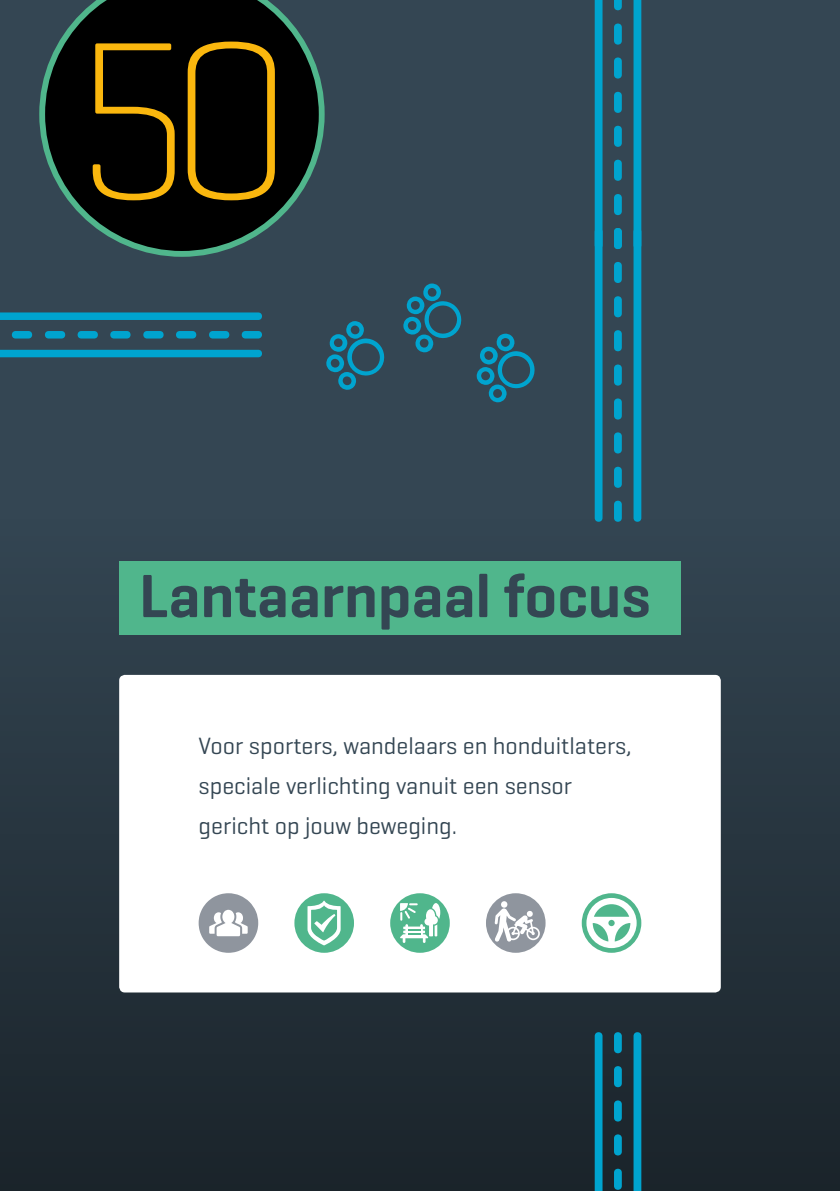
<style>
.page{position:relative;width:840px;height:1191px;background:#fff}
.page>*{position:absolute;margin:0;border:0;box-sizing:border-box;transform-origin:0 0}
.t1{font:200 228px "Geogrotesque";color:#fab70e}
.t2{font:600 62px "Geogrotesque";color:#344653}
.t3{font:24px/39.6px "Geogrotesque";color:#344653}
</style>
<div class="page">
<div style="left:0;top:0;width:839px;height:1191px;background:#344653"></div>
<div style="left:0;top:516px;width:839px;height:675px;background:linear-gradient(to bottom,#344753,#1b252b)"></div>
<div style="left:633px;top:228px;width:8px;height:294px;background:#00a4cf;border-radius:4px"></div>
<div style="left:613px;top:262px;width:8px;height:21px;background:#00a4cf;border-radius:4px"></div>
<div style="left:613px;top:296px;width:8px;height:21px;background:#00a4cf;border-radius:4px"></div>
<div style="left:613px;top:330px;width:8px;height:21px;background:#00a4cf;border-radius:4px"></div>
<div style="left:613px;top:364px;width:8px;height:21px;background:#00a4cf;border-radius:4px"></div>
<div style="left:613px;top:398px;width:8px;height:21px;background:#00a4cf;border-radius:4px"></div>
<div style="left:613px;top:432px;width:8px;height:21px;background:#00a4cf;border-radius:4px"></div>
<div style="left:613px;top:467px;width:8px;height:21px;background:#00a4cf;border-radius:4px"></div>
<div style="left:613px;top:501px;width:8px;height:21px;background:#00a4cf;border-radius:4px"></div>
<div style="left:594px;top:228px;width:8px;height:294px;background:#00a4cf;border-radius:4px"></div>
<svg style="left:633px;top:0;width:8px;height:249px;background:#039dc6"></svg>
<svg style="left:614px;top:0;width:7px;height:10px"></svg>
<div style="left:613px;top:24px;width:8px;height:21px;background:#00a4cf;border-radius:4px"></div>
<div style="left:613px;top:57px;width:8px;height:22px;background:#00a4cf;border-radius:4px"></div>
<div style="left:613px;top:92px;width:8px;height:21px;background:#00a4cf;border-radius:4px"></div>
<div style="left:613px;top:126px;width:8px;height:21px;background:#00a4cf;border-radius:4px"></div>
<div style="left:613px;top:160px;width:8px;height:21px;background:#00a4cf;border-radius:4px"></div>
<div style="left:613px;top:194px;width:8px;height:21px;background:#00a4cf;border-radius:4px"></div>
<div style="left:613px;top:228px;width:8px;height:21px;background:#00a4cf;border-radius:4px"></div>
<svg style="left:594px;top:0;width:8px;height:249px;background:#049bc4"></svg>
<div style="left:119px;top:675px;width:601px;height:317px;background:#fff;border-radius:6px"></div>
<svg style="left:476px;top:333px;width:58px;height:70px"></svg>
<svg style="left:403px;top:283px;width:59px;height:69px"></svg>
<svg style="left:326px;top:321px;width:59px;height:69px"></svg>
<svg style="left:633px;top:1032px;width:8px;height:159px"></svg>
<div style="left:613px;top:1032px;width:8px;height:21px;background:#00a4cf;border-radius:4px"></div>
<div style="left:613px;top:1066px;width:8px;height:21px;background:#00a4cf;border-radius:4px"></div>
<div style="left:613px;top:1100px;width:8px;height:21px;background:#00a4cf;border-radius:4px"></div>
<div style="left:613px;top:1134px;width:8px;height:21px;background:#00a4cf;border-radius:4px"></div>
<div style="left:613px;top:1168px;width:8px;height:21px;background:#00a4cf;border-radius:4px"></div>
<div style="left:0;top:350px;width:262px;height:7px;background:#00a4cf"></div>
<div style="left:241px;top:331px;width:21px;height:7px;background:#00a4cf;border-radius:4px"></div>
<div style="left:209px;top:331px;width:20px;height:7px;background:#00a4cf;border-radius:4px"></div>
<div style="left:176px;top:331px;width:20px;height:7px;background:#00a4cf;border-radius:4px"></div>
<div style="left:143px;top:331px;width:20px;height:7px;background:#00a4cf;border-radius:4px"></div>
<div style="left:110px;top:331px;width:20px;height:7px;background:#00a4cf;border-radius:4px"></div>
<div style="left:78px;top:331px;width:20px;height:7px;background:#00a4cf;border-radius:4px"></div>
<div style="left:45px;top:331px;width:20px;height:7px;background:#00a4cf;border-radius:4px"></div>
<div style="left:12px;top:331px;width:20px;height:7px;background:#00a4cf;border-radius:4px"></div>
<svg style="left:594px;top:1032px;width:8px;height:159px"></svg>
<svg style="left:0;top:312px;width:262px;height:8px;background:#039dc7"></svg>
<div style="left:119px;top:561px;width:561px;height:74px;background:#50b68c"></div>
<svg style="left:39px;top:0;width:285px;height:257px"></svg>
<svg style="left:198px;top:893px;width:60px;height:59px"></svg>
<svg style="left:486px;top:893px;width:59px;height:59px"></svg>
<svg style="left:581px;top:893px;width:60px;height:59px"></svg>
<svg style="left:390px;top:893px;width:59px;height:59px"></svg>
<svg style="left:294px;top:893px;width:60px;height:59px"></svg>
<h1 class="t1" style="left:73px;top:-21px;width:220px">50</h1>
<h2 class="t2" style="left:139px;top:557px;width:513px">Lantaarnpaal focus</h2>
<p class="t3" style="left:198px;top:725px;width:434px">Voor sporters, wandelaars en honduitlaters, speciale verlichting vanuit een sensor gericht op jouw beweging.</p>
</div>
